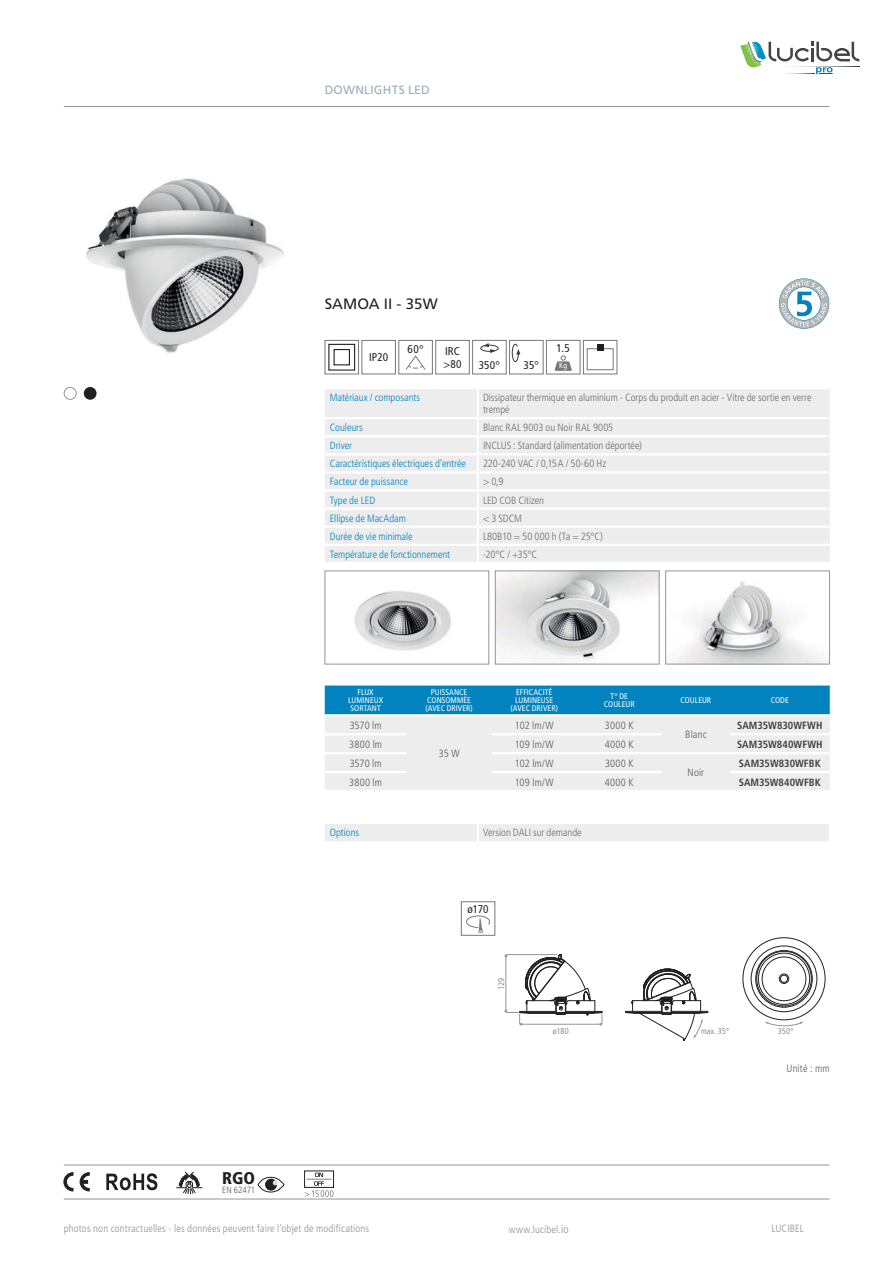
<style>
.page{position:relative;width:893px;height:1263px;background:#fff}
.page>*{position:absolute;margin:0;border:0;box-sizing:border-box;transform-origin:0 0}
.t1{font:900 condensed 16.95px "Frutiger LT";color:#231f20}
.t2{font:15px "Frutiger LT";letter-spacing:.005em;color:#231f20}
.t3{font:12px "Frutiger LT";letter-spacing:.015em;color:#98aeba}
.t4{font:condensed 11.25px/13.5px "Frutiger LT";letter-spacing:.005em;color:#231f20}
.t5{font:300 condensed 10.5px/12px "Frutiger LT";letter-spacing:-.005em;color:#6d6e70}
.t6{font:300 condensed 10.5px "Frutiger LT";letter-spacing:-.005em;color:#0083bf}
.t7{font:300 condensed 10.5px "Frutiger LT";letter-spacing:.015em;color:#58595b}
.t8{font:300 condensed 10.5px "Frutiger LT";letter-spacing:.015em;color:#8f9194}
.t9{font:700 condensed 10.5px "Frutiger LT";color:#404041}
.t10{font:300 condensed 9px "Frutiger LT";letter-spacing:-.005em;color:#58595b}
.t11{font:300 condensed 8.4px "Frutiger LT";color:#6d6e70}
.t12{font:condensed 8.25px/8.2px "Frutiger LT";letter-spacing:.005em;color:#fff;text-align:center}
.t13{font:condensed 7.8px "Frutiger LT";color:#fff}
.s1{font-size:11.25px}
</style>
<div class="page">
<hr style="left:64px;top:106px;width:765px;height:1px;background:#939598">
<svg style="left:740px;top:41px;width:119px;height:33px"></svg>
<img style="left:778px;top:66px;width:81px;height:1px">
<div style="left:64px;top:387px;width:13px;height:13px;border:1px solid #939598;border-radius:50%"></div>
<div style="left:84px;top:387px;width:12px;height:13px;background:#231f20;border-radius:50%"></div>
<hr style="left:64px;top:1199px;width:765px;height:1px;background:#939598">
<hr style="left:64px;top:1165px;width:765px;height:1px;background:#939598">
<svg style="left:80px;top:1172px;width:9px;height:19px"></svg>
<svg style="left:64px;top:1172px;width:9px;height:19px"></svg>
<svg style="left:106px;top:1173px;width:51px;height:17px"></svg>
<svg style="left:176px;top:1171px;width:26px;height:23px"></svg>
<div style="left:257px;top:1177px;width:27px;height:15px;border:1px solid #231f20;border-radius:50%"></div>
<div style="left:265px;top:1179px;width:12px;height:11px;background:#231f20;border-radius:50%"></div>
<svg style="left:273px;top:1180px;width:5px;height:5px"></svg>
<div style="left:304px;top:1170px;width:30px;height:18px;border:1px solid #231f20"></div>
<svg style="left:305px;top:1172px;width:28px;height:25px"></svg>
<svg style="left:328px;top:343px;width:28px;height:28px"></svg>
<div style="left:325px;top:340px;width:34px;height:34px;border:1px solid #77787b"></div>
<div style="left:361px;top:340px;width:34px;height:34px;border:1px solid #77787b"></div>
<svg style="left:406px;top:355px;width:20px;height:15px"></svg>
<div style="left:398px;top:340px;width:34px;height:34px;border:1px solid #77787b"></div>
<div style="left:435px;top:340px;width:34px;height:34px;border:1px solid #77787b"></div>
<div style="left:480px;top:345px;width:18px;height:7px;border:1px solid #3a393b;border-radius:50%"></div>
<svg style="left:483px;top:343px;width:12px;height:10px"></svg>
<div style="left:472px;top:340px;width:34px;height:34px;border:1px solid #77787b"></div>
<svg style="left:511px;top:343px;width:9px;height:19px"></svg>
<div style="left:509px;top:340px;width:34px;height:34px;border:1px solid #77787b"></div>
<svg style="left:554px;top:355px;width:18px;height:16px"></svg>
<div style="left:546px;top:340px;width:34px;height:34px;border:1px solid #77787b"></div>
<div style="left:586px;top:348px;width:27px;height:22px;border:1px solid #77787b"></div>
<div style="left:596px;top:344px;width:7px;height:7px;background:#231f20"></div>
<div style="left:583px;top:340px;width:34px;height:34px;border:1px solid #77787b"></div>
<div style="left:325px;top:389px;width:504px;height:173px;background:#ededee"></div>
<hr style="left:477px;top:389px;width:2px;height:28px;background:#fff">
<hr style="left:325px;top:435px;width:504px;height:2px;background:#fff">
<hr style="left:325px;top:453px;width:504px;height:2px;background:#fff">
<hr style="left:325px;top:471px;width:504px;height:2px;background:#fff">
<hr style="left:325px;top:489px;width:504px;height:3px;background:#fff">
<hr style="left:325px;top:507px;width:504px;height:3px;background:#fff">
<hr style="left:325px;top:525px;width:504px;height:3px;background:#fff">
<hr style="left:325px;top:544px;width:504px;height:2px;background:#fff">
<svg style="left:477px;top:419px;width:2px;height:143px"></svg>
<hr style="left:325px;top:417px;width:504px;height:2px;background:#fff">
<img style="left:354px;top:591px;width:97px;height:60px">
<img style="left:497px;top:573px;width:160px;height:88px">
<div style="left:495px;top:571px;width:164px;height:93px;border:1px solid #939598"></div>
<img style="left:675px;top:581px;width:152px;height:81px">
<div style="left:665px;top:571px;width:164px;height:93px;border:1px solid #939598"></div>
<img style="left:86px;top:178px;width:198px;height:175px">
<div style="left:742px;top:937px;width:83px;height:83px;border:1px solid #231f20;border-radius:50%"></div>
<div style="left:750px;top:946px;width:67px;height:66px;border:1px solid #231f20;border-radius:50%"></div>
<div style="left:755px;top:950px;width:57px;height:57px;border:1px solid #231f20;border-radius:50%"></div>
<div style="left:756px;top:951px;width:55px;height:55px;border:1px solid #231f20;border-radius:50%"></div>
<div style="left:758px;top:953px;width:51px;height:52px;border:1px solid #231f20;border-radius:50%"></div>
<div style="left:761px;top:957px;width:45px;height:44px;border:1px solid #231f20;border-radius:50%"></div>
<div style="left:779px;top:974px;width:10px;height:10px;border:1px solid #231f20;border-radius:50%"></div>
<div style="left:780px;top:975px;width:7px;height:7px;border:1px solid #231f20;border-radius:50%"></div>
<svg style="left:504px;top:954px;width:98px;height:71px"></svg>
<hr style="left:506px;top:954px;width:51px;height:1px;background:#939598">
<svg style="left:625px;top:968px;width:83px;height:73px"></svg>
<svg style="left:765px;top:1022px;width:38px;height:4px"></svg>
<svg style="left:466px;top:915px;width:24px;height:18px"></svg>
<div style="left:461px;top:901px;width:34px;height:34px;border:1px solid #77787b"></div>
<svg style="left:778px;top:278px;width:51px;height:51px"></svg>
<div style="left:325px;top:824px;width:503px;height:17px;background:#ededee"></div>
<svg style="left:325px;top:685px;width:504px;height:105px;background:#a8cee0"></svg>
<hr style="left:325px;top:714px;width:504px;height:2px;background:#fff">
<hr style="left:325px;top:733px;width:81px;height:2px;background:#fff">
<hr style="left:491px;top:733px;width:171px;height:2px;background:#fff">
<hr style="left:730px;top:733px;width:99px;height:2px;background:#fff">
<hr style="left:325px;top:752px;width:81px;height:2px;background:#fff">
<hr style="left:491px;top:752px;width:338px;height:2px;background:#fff">
<hr style="left:325px;top:771px;width:81px;height:2px;background:#fff">
<hr style="left:491px;top:771px;width:171px;height:2px;background:#fff">
<hr style="left:730px;top:771px;width:99px;height:2px;background:#fff">
<p class="t3" style="left:325px;top:86px;width:106px">DOWNLIGHTS LED</p>
<h2 class="t2" style="left:325px;top:299px;width:114px">SAMOA II - 35W</h2>
<p class="t4" style="left:369px;top:351px;width:21px">IP20</p>
<p class="t4" style="left:407px;top:343px;width:17px">60°</p>
<p class="t4" style="left:443px;top:344px;width:20px">IRC &gt;80</p>
<p class="t4" style="left:479px;top:358px;width:23px">350°</p>
<p class="t4" style="left:523px;top:358px;width:17px">35°</p>
<p class="t4" style="left:556px;top:342px;width:15px">1.5</p>
<p class="t13" style="left:559px;top:361px;width:9px">Kg</p>
<p class="t6" style="left:330px;top:392px;width:92px">Matériaux / composants</p>
<p class="t5" style="left:483px;top:392px;width:330px">Dissipateur thermique en aluminium - Corps du produit en acier - Vitre de sortie en verre trempé</p>
<p class="t6" style="left:330px;top:422px;width:35px">Couleurs</p>
<p class="t5" style="left:483px;top:422px;width:132px">Blanc RAL 9003 ou Noir RAL 9005</p>
<p class="t6" style="left:330px;top:440px;width:24px">Driver</p>
<p class="t5" style="left:483px;top:440px;width:160px">INCLUS : Standard (alimentation déportée)</p>
<p class="t6" style="left:330px;top:458px;width:138px">Caractéristiques électriques d'entrée</p>
<p class="t5" style="left:483px;top:458px;width:125px">220-240 VAC / 0,15 A / 50-60 Hz</p>
<p class="t6" style="left:330px;top:476px;width:79px">Facteur de puissance</p>
<p class="t5" style="left:483px;top:476px;width:22px">&gt; 0,9</p>
<p class="t6" style="left:330px;top:495px;width:47px">Type de LED</p>
<p class="t5" style="left:483px;top:494px;width:63px">LED COB Citizen</p>
<p class="t6" style="left:330px;top:513px;width:78px">Ellipse de MacAdam</p>
<p class="t5" style="left:483px;top:512px;width:41px">&lt; 3 SDCM</p>
<p class="t6" style="left:330px;top:531px;width:84px">Durée de vie minimale</p>
<p class="t5" style="left:483px;top:530px;width:121px">L80B10 = 50 000 h (Ta = 25°C)</p>
<p class="t6" style="left:330px;top:549px;width:122px">Température de fonctionnement</p>
<p class="t5" style="left:483px;top:549px;width:56px">-20°C / +35°C</p>
<p class="t12" style="left:348px;top:688px;width:36px">FLUX<br>LUMINEUX<br>SORTANT</p>
<p class="t12" style="left:425px;top:688px;width:49px">PUISSANCE<br>CONSOMMÉE (AVEC DRIVER)</p>
<p class="t12" style="left:510px;top:688px;width:49px">EFFICACITÉ<br>LUMINEUSE (AVEC DRIVER)</p>
<p class="t12" style="left:604px;top:692px;width:32px">T° DE<br>COULEUR</p>
<p class="t12" style="left:680px;top:696px;width:32px">COULEUR</p>
<p class="t12" style="left:770px;top:696px;width:20px">CODE</p>
<p class="t7" style="left:349px;top:720px;width:33px">3570 lm</p>
<p class="t7" style="left:439px;top:748px;width:22px">35 W</p>
<p class="t7" style="left:515px;top:720px;width:40px">102 lm/W</p>
<p class="t7" style="left:605px;top:720px;width:30px">3000 K</p>
<p class="t9" style="left:737px;top:721px;width:87px">SAM35W830WFWH</p>
<p class="t7" style="left:685px;top:729px;width:23px">Blanc</p>
<p class="t7" style="left:349px;top:739px;width:34px">3800 lm</p>
<p class="t7" style="left:514px;top:739px;width:40px">109 lm/W</p>
<p class="t7" style="left:605px;top:739px;width:30px">4000 K</p>
<p class="t9" style="left:737px;top:740px;width:87px">SAM35W840WFWH</p>
<p class="t7" style="left:349px;top:758px;width:34px">3570 lm</p>
<p class="t7" style="left:515px;top:758px;width:40px">102 lm/W</p>
<p class="t7" style="left:605px;top:758px;width:30px">3000 K</p>
<p class="t7" style="left:687px;top:767px;width:18px">Noir</p>
<p class="t9" style="left:739px;top:759px;width:83px">SAM35W830WFBK</p>
<p class="t7" style="left:349px;top:777px;width:34px">3800 lm</p>
<p class="t7" style="left:514px;top:777px;width:40px">109 lm/W</p>
<p class="t7" style="left:605px;top:777px;width:30px">4000 K</p>
<p class="t9" style="left:738px;top:778px;width:83px">SAM35W840WFBK</p>
<p class="t6" style="left:330px;top:827px;width:31px">Options</p>
<p class="t5" style="left:483px;top:827px;width:100px">Version DALI sur demande</p>
<h1 class="t1" style="left:222px;top:1168px;width:34px">RGO</h1>
<p class="t10" style="left:222px;top:1186px;width:34px">EN 62471</p>
<p class="t4" style="left:467px;top:902px;width:23px">ø170</p>
<p class="t11" style="left:497px;top:990px;width:14px;rotate:-90deg">129</p>
<p class="t11" style="left:552px;top:1027px;width:17px">ø180</p>
<p class="t11" style="left:701px;top:1027px;width:29px">max. 35°</p>
<p class="t11" style="left:778px;top:1027px;width:17px">350°</p>
<p class="t7" style="left:786px;top:1063px;width:45px">Unité : mm</p>
<p class="t8" style="left:64px;top:1223px;width:307px">photos non contractuelles - les données peuvent faire l’objet de modifications</p>
<p class="t8" style="left:509px;top:1224px;width:61px">www.lucibel.<span class="s1">io</span></p>
<p class="t8" style="left:771px;top:1223px;width:34px">LUCIBEL</p>
</div>
